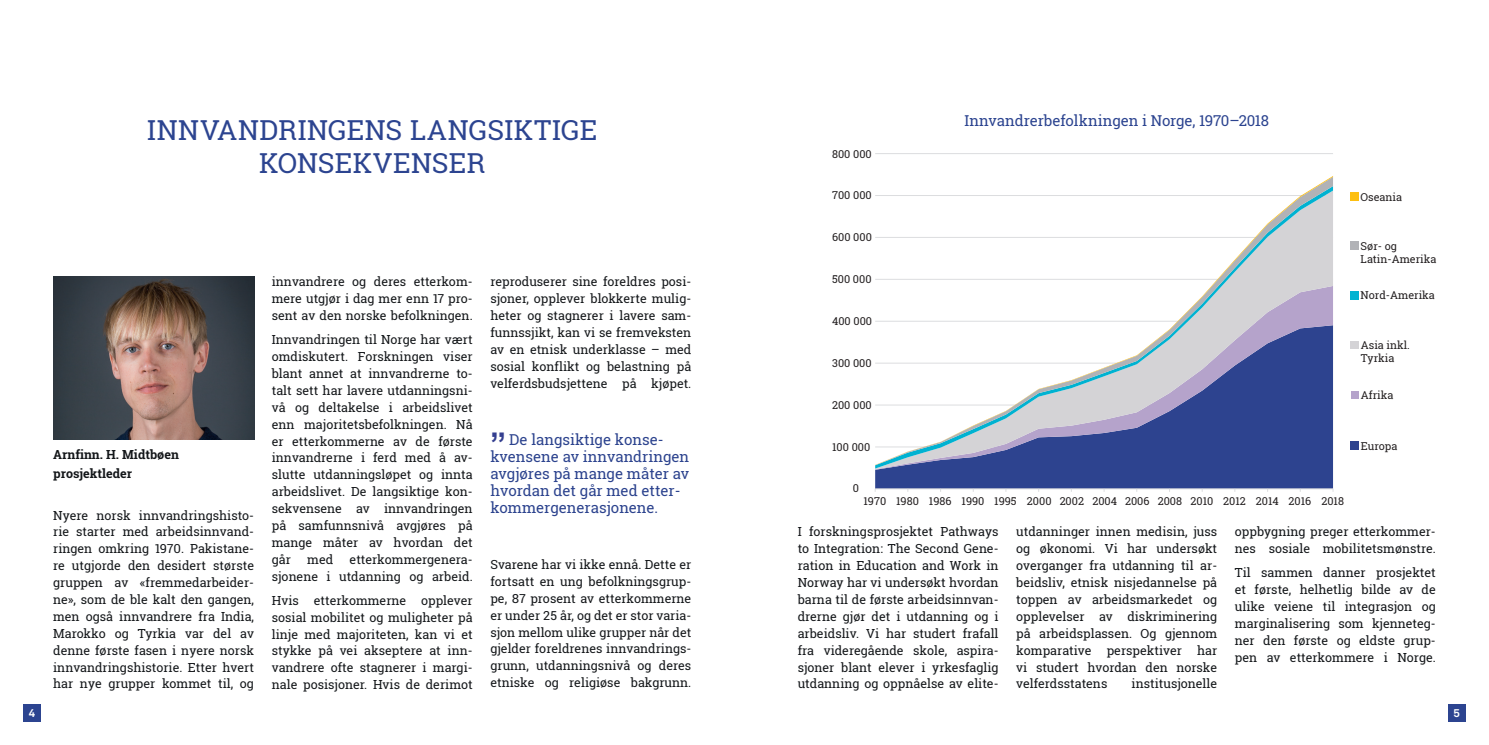
<style>
.page{position:relative;width:1489px;height:745px;background:#fff}
.page>*{position:absolute;margin:0;border:0;box-sizing:border-box;transform-origin:0 0}
.t1{font:700 31.25px "Arial";color:#343f90}
.t2{font:27.5px/33px "Roboto Slab";letter-spacing:.01em;color:#2c4490;text-align:center}
.t3{font:15px/16.9px "Roboto Slab";color:#2c438e}
.t4{font:15px "Roboto Slab";letter-spacing:-.01em;color:#2c4490}
.t5{font:12.5px/16.9px "Roboto Slab";color:#131619;text-align:justify}
.t6{font:700 12.5px/18.5px "Roboto Slab";color:#131619}
.t7{font:700 11.25px "Akkurat Pro";color:#fff}
.t8{font:10.88px/13px "Roboto Slab";color:#231f20}
</style>
<div class="page">
<div style="left:23px;top:703px;width:18px;height:18px;background:#2c4490"></div>
<div style="left:1447px;top:703px;width:18px;height:18px;background:#2c4490"></div>
<img style="left:53px;top:277px;width:201px;height:162px">
<hr style="left:875px;top:153px;width:457px;height:1px;background:#dcdddf">
<div style="left:875px;top:469px;width:457px;height:19px;background:#2d438f"></div>
<svg style="left:875px;top:176px;width:457px;height:289px"></svg>
<hr style="left:875px;top:488px;width:457px;height:1px;background:#dcdddf">
<div style="left:1350px;top:441px;width:8px;height:8px;background:#2d438f"></div>
<div style="left:1350px;top:391px;width:8px;height:8px;background:#b5a3cb"></div>
<div style="left:1350px;top:341px;width:8px;height:7px;background:#d4d3d6"></div>
<div style="left:1350px;top:291px;width:8px;height:8px;background:#00b2d1"></div>
<div style="left:1350px;top:242px;width:8px;height:8px;background:#b1b2b6"></div>
<div style="left:1350px;top:193px;width:8px;height:8px;background:#fdbf11"></div>
<h2 class="t2" style="left:147px;top:113px;width:451px">INNVANDRINGENS LANGSIKTIGE<br>KONSEKVENSER</h2>
<p class="t7" style="left:29px;top:706px;width:8px">4</p>
<p class="t6" style="left:53px;top:445px;width:127px">Arnfinn. H. Midtbøen prosjektleder</p>
<p class="t5" style="left:53px;top:506px;width:202px">Nyere norsk innvandringshisto&shy;rie starter med arbeidsinnvand&shy;ringen omkring 1970. Pakistane&shy;re utgjorde den desidert største gruppen av «fremmedarbeider&shy;ne», som de ble kalt den gangen, men også innvandrere fra India, Marokko og Tyrkia var del av denne første fasen i nyere norsk innvandringshistorie. Etter hvert har nye grupper kommet til, og</p>
<p class="t5" style="left:272px;top:273px;width:202px">innvandrere og deres etterkom&shy;mere utgjør i dag mer enn 17 pro&shy;sent av den norske befolkningen.</p>
<p class="t5" style="left:272px;top:331px;width:202px">Innvandringen til Norge har vært omdiskutert. Forskningen viser blant annet at innvandrerne to&shy;talt sett har lavere utdanningsni&shy;vå og deltakelse i arbeidslivet enn majoritetsbefolkningen. Nå er etterkommerne av de første innvandrerne i ferd med å av&shy;slutte utdanningsløpet og innta arbeidslivet. De langsiktige kon&shy;sekvensene av innvandringen på samfunnsnivå avgjøres på mange måter av hvordan det går</p>
<p class="t5" style="left:272px;top:550px;width:202px;text-align:right">etterkommergenera-<br>sjonene i utdanning og arbeid.</p>
<p class="t5" style="left:272px;top:591px;width:202px">Hvis etterkommerne opplever sosial mobilitet og muligheter på linje med majoriteten, kan vi et stykke på vei akseptere at inn&shy;vandrere ofte stagnerer i margi&shy;nale posisjoner. Hvis de derimot</p>
<p class="t5" style="left:307px;top:550px;width:27px">med</p>
<p class="t5" style="left:490px;top:273px;width:202px">reproduserer sine foreldres posi&shy;sjoner, opplever blokkerte mulig&shy;heter og stagnerer i lavere sam&shy;funnssjikt, kan vi se fremveksten av en etnisk underklasse – med sosial konflikt og belastning på velferdsbudsjettene på kjøpet.</p>
<h1 class="t1" style="left:490px;top:422px;width:17px">”</h1>
<p class="t3" style="left:490px;top:430px;width:200px;text-indent:19px">De langsiktige konse&shy;kvensene av innvandringen avgjøres på mange måter av hvordan det går med etter&shy;kommergenerasjonene.</p>
<p class="t5" style="left:490px;top:555px;width:202px">Svarene har vi ikke ennå. Dette er fortsatt en ung befolkningsgrup&shy;pe, 87 prosent av etterkommerne er under 25 år, og det er stor varia&shy;sjon mellom ulike grupper når det gjelder foreldrenes innvandrings&shy;grunn, utdanningsnivå og deres etniske og religiøse bakgrunn.</p>
<p class="t8" style="left:832px;top:147px;width:41px">800 000</p>
<p class="t8" style="left:832px;top:189px;width:41px">700 000</p>
<p class="t8" style="left:832px;top:231px;width:41px">600 000</p>
<p class="t8" style="left:832px;top:272px;width:41px">500 000</p>
<p class="t8" style="left:832px;top:314px;width:41px">400 000</p>
<p class="t8" style="left:832px;top:356px;width:41px">300 000</p>
<p class="t8" style="left:832px;top:398px;width:41px">200 000</p>
<p class="t8" style="left:832px;top:440px;width:40px">100 000</p>
<p class="t8" style="left:852px;top:481px;width:8px">0</p>
<p class="t4" style="left:964px;top:110px;width:306px">Innvandrerbefolkningen i Norge, 1970–2018</p>
<p class="t8" style="left:863px;top:494px;width:482px">1970 1980 1986 1990 1995 2000 2002 2004 2006 2008 2010 2012 2014 2016 2018</p>
<p class="t8" style="left:1360px;top:190px;width:43px">Oseania</p>
<p class="t8" style="left:1360px;top:239px;width:77px">Sør- og<br>Latin-Amerika</p>
<p class="t8" style="left:1360px;top:288px;width:76px">Nord-Amerika</p>
<p class="t8" style="left:1360px;top:338px;width:50px">Asia inkl.<br>Tyrkia</p>
<p class="t8" style="left:1360px;top:388px;width:34px">Afrika</p>
<p class="t8" style="left:1360px;top:438px;width:38px">Europa</p>
<p class="t5" style="left:797px;top:523px;width:202px">I forskningsprosjektet Pathways to Integration: The Second Gene&shy;ration in Education and Work in Norway har vi undersøkt hvordan barna til de første arbeidsinnvan&shy;drerne gjør det i utdanning og i arbeidsliv. Vi har studert frafall fra videregående skole, aspira&shy;sjoner blant elever i yrkesfaglig utdanning og oppnåelse av elite-</p>
<p class="t5" style="left:1016px;top:523px;width:202px">utdanninger innen medisin, juss og økonomi. Vi har undersøkt overganger fra utdanning til ar&shy;beidsliv, etnisk nisjedannelse på toppen av arbeidsmarkedet og opplevelser av diskriminering på arbeidsplassen. Og gjennom komparative perspektiver har vi studert hvordan den norske velferdsstatens</p>
<p class="t5" style="left:1131px;top:675px;width:87px">institusjonelle</p>
<p class="t5" style="left:1234px;top:523px;width:202px">oppbygning preger etterkommer&shy;nes sosiale mobilitetsmønstre.</p>
<p class="t5" style="left:1234px;top:563px;width:202px">Til sammen danner prosjektet et første, helhetlig bilde av de ulike veiene til integrasjon og marginalisering som kjenneteg&shy;ner den første og eldste grup&shy;pen av etterkommere i Norge.</p>
<p class="t7" style="left:1453px;top:705px;width:8px">5</p>
</div>
